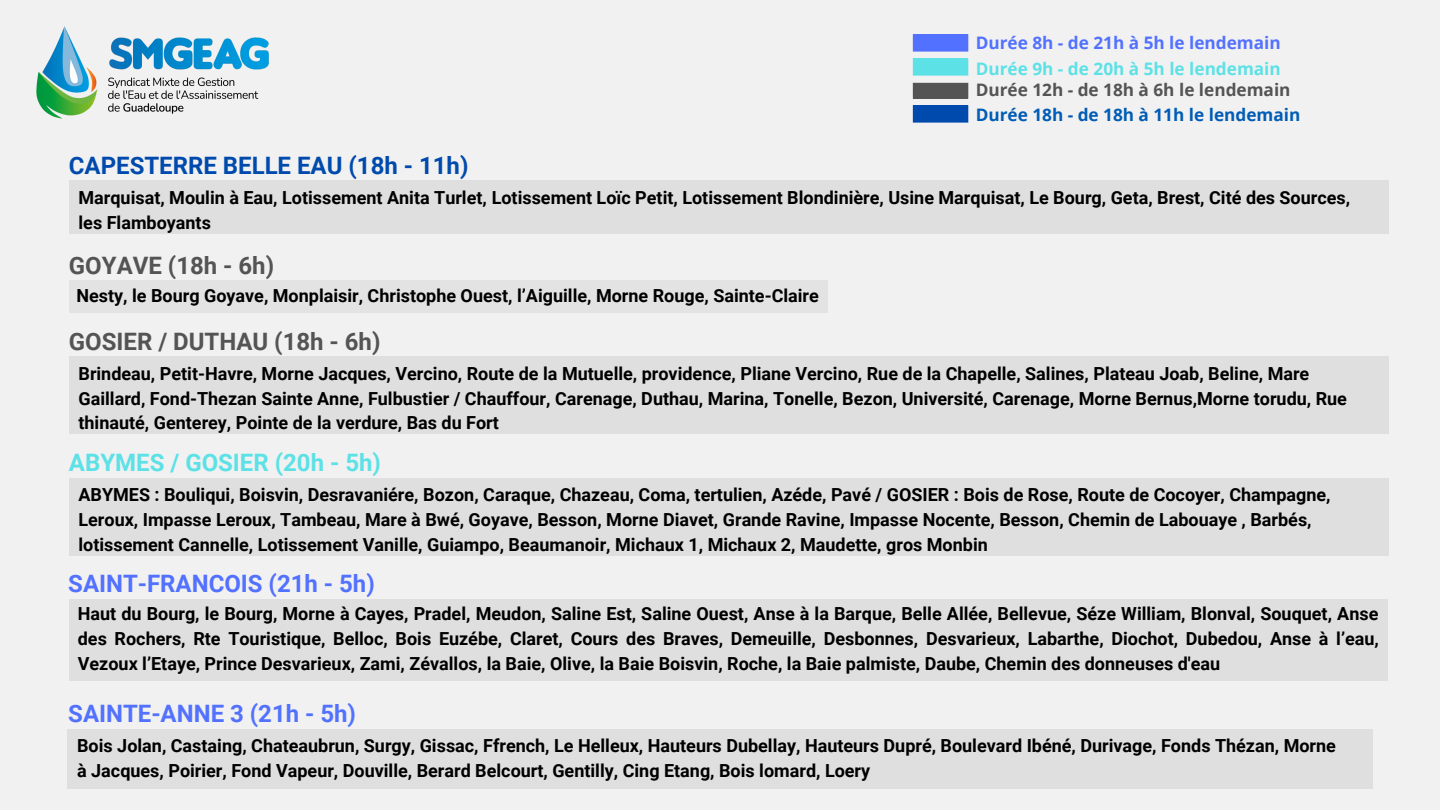
<style>
.page{position:relative;width:1440px;height:810px;background:#f1f1f1}
.page>*{position:absolute;margin:0;border:0;box-sizing:border-box;transform-origin:0 0}
.t1{font:700 24px "Roboto";color:#5271ff}
.t2{font:700 24px "Roboto";color:#545454}
.t3{font:700 24px "Roboto";color:#004aad}
.t4{font:700 24px "Roboto";color:#5ce1e6}
.t5{font:700 18px/24.8px "Roboto";color:#000}
.t6{font:700 17.2px "Open Sans";color:#005cb5}
.t7{font:700 17.2px "Open Sans";color:#545454}
.t8{font:700 17.2px "Open Sans";color:#5271ff}
.t9{font:700 17.2px "Open Sans";color:#5ce1e6}
</style>
<div class="page">
<div style="left:69px;top:181px;width:1319px;height:53px;background:#dfdfdf"></div>
<div style="left:69px;top:280px;width:759px;height:33px;background:#e3e3e3"></div>
<div style="left:69px;top:599px;width:1318px;height:82px;background:#dfdfdf"></div>
<div style="left:68px;top:729px;width:1305px;height:60px;background:#dfdfdf"></div>
<svg style="left:913px;top:83px;width:55px;height:16px"></svg>
<hr style="left:919px;top:89px;width:43px;height:3px;background:#545454">
<svg style="left:913px;top:105px;width:55px;height:18px"></svg>
<hr style="left:919px;top:112px;width:43px;height:4px;background:#004aad">
<svg style="left:913px;top:34px;width:55px;height:18px"></svg>
<hr style="left:919px;top:41px;width:43px;height:4px;background:#5271ff">
<div style="left:69px;top:356px;width:1319px;height:78px;background:#dfdfdf"></div>
<div style="left:69px;top:478px;width:1319px;height:78px;background:#dfdfdf"></div>
<img style="left:36px;top:26px;width:233px;height:93px">
<svg style="left:913px;top:58px;width:55px;height:18px"></svg>
<hr style="left:919px;top:65px;width:43px;height:4px;background:#5ce1e6">
<p class="t8" style="left:976px;top:31px;width:307px">Durée 8h - de 21h à 5h le lendemain</p>
<p class="t9" style="left:976px;top:57px;width:307px">Durée 9h - de 20h à 5h le lendemain</p>
<p class="t7" style="left:976px;top:78px;width:316px">Durée 12h - de 18h à 6h le lendemain</p>
<p class="t6" style="left:976px;top:102px;width:326px">Durée 18h - de 18h à 11h le lendemain</p>
<h1 class="t3" style="left:69px;top:152px;width:401px">CAPESTERRE BELLE EAU (18h - 11h)</h1>
<p class="t5" style="left:79px;top:186px;width:1273px">Marquisat, Moulin à Eau, Lotissement Anita Turlet, Lotissement Loïc Petit, Lotissement Blondinière, Usine Marquisat, Le Bourg, Geta, Brest, Cité des Sources, les Flamboyants</p>
<h1 class="t2" style="left:69px;top:252px;width:207px">GOYAVE (18h - 6h)</h1>
<p class="t5" style="left:76px;top:283px;width:744px">Nesty, le Bourg Goyave, Monplaisir, Christophe Ouest, l’Aiguille, Morne Rouge, Sainte-Claire</p>
<h1 class="t2" style="left:69px;top:328px;width:313px">GOSIER / DUTHAU (18h - 6h)</h1>
<p class="t5" style="left:79px;top:361px;width:1270px">Brindeau, Petit-Havre, Morne Jacques, Vercino, Route de la Mutuelle, providence, Pliane Vercino, Rue de la Chapelle, Salines, Plateau Joab, Beline, Mare<br>Gaillard, Fond-Thezan Sainte Anne, Fulbustier / Chauffour, Carenage, Duthau, Marina, Tonelle, Bezon, Université, Carenage, Morne Bernus,Morne torudu, Rue thinauté, Genterey, Pointe de la verdure, Bas du Fort</p>
<h1 class="t4" style="left:69px;top:449px;width:313px">ABYMES / GOSIER (20h - 5h)</h1>
<p class="t5" style="left:79px;top:483px;width:1254px">ABYMES : Bouliqui, Boisvin, Desravaniére, Bozon, Caraque, Chazeau, Coma, tertulien, Azéde, Pavé / GOSIER : Bois de Rose, Route de Cocoyer, Champagne,<br>Leroux, Impasse Leroux, Tambeau, Mare à Bwé, Goyave, Besson, Morne Diavet, Grande Ravine, Impasse Nocente, Besson, Chemin de Labouaye , Barbés, lotissement Cannelle, Lotissement Vanille, Guiampo, Beaumanoir, Michaux 1, Michaux 2, Maudette, gros Monbin</p>
<h1 class="t1" style="left:68px;top:570px;width:308px">SAINT-FRANCOIS (21h - 5h)</h1>
<p class="t5" style="left:78px;top:602px;width:1303px;text-align:justify">Haut du Bourg, le Bourg, Morne à Cayes, Pradel, Meudon, Saline Est, Saline Ouest, Anse à la Barque, Belle Allée, Bellevue, Séze William, Blonval, Souquet, Anse des Rochers, Rte Touristique, Belloc, Bois Euzébe, Claret, Cours des Braves, Demeuille, Desbonnes, Desvarieux, Labarthe, Diochot, Dubedou, Anse à l’eau, Vezoux l’Etaye, Prince Desvarieux, Zami, Zévallos, la Baie, Olive, la Baie Boisvin, Roche, la Baie palmiste, Daube, Chemin des donneuses d'eau</p>
<h1 class="t1" style="left:68px;top:700px;width:289px">SAINTE-ANNE 3 (21h - 5h)</h1>
<p class="t5" style="left:77px;top:734px;width:1260px">Bois Jolan, Castaing, Chateaubrun, Surgy, Gissac, Ffrench, Le Helleux, Hauteurs Dubellay, Hauteurs Dupré, Boulevard Ibéné, Durivage, Fonds Thézan, Morne à Jacques, Poirier, Fond Vapeur, Douville, Berard Belcourt, Gentilly, Cing Etang, Bois lomard, Loery</p>
</div>
